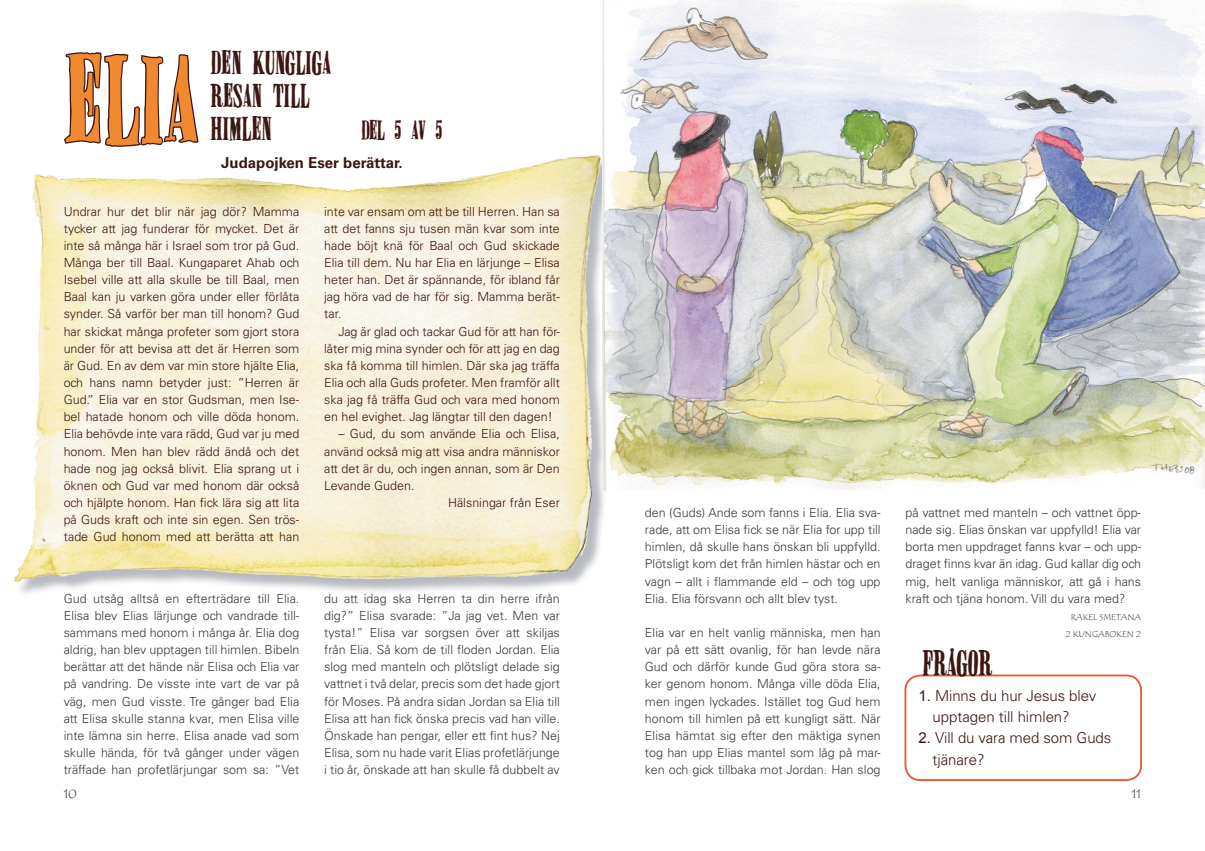
<style>
.page{position:relative;width:1205px;height:851px;background:#fff}
.page>*{position:absolute;margin:0;border:0;box-sizing:border-box;transform-origin:0 0}
.t1{font:102.5px "Miserable";color:#f18931}
.t2{font:30px "Miserable";color:#3c1613}
.t3{font:27.5px/33px "Miserable";color:#3c1613}
.t4{font:22.5px "Miserable";color:#3c1613}
.t5{font:300 15px/21.2px "Univers LT Std";letter-spacing:-.005em;color:#3c1613}
.t6{font:700 15px "Univers LT Std";color:#3c1613}
.t7{font:300 12.5px/17.1px "Univers LT Std";color:#37393b;text-align:justify}
.t8{font:300 12.5px/17.1px "Univers LT Std";color:#3c1613;text-align:justify}
.t9{font:12.5px "Tempus Sans ITC";color:#37393b}
.t10{font:8.75px/17.1px "Tempus Sans ITC";color:#37393b;text-align:center}
.s1{font-family:"Arial";font-weight:400}
</style>
<div class="page">
<img style="left:14px;top:156px;width:592px;height:438px">
<img style="left:33px;top:170px;width:239px;height:12px">
<img style="left:602px;top:0;width:603px;height:490px">
<svg style="left:64px;top:52px;width:135px;height:95px"></svg>
<div style="left:904px;top:674px;width:238px;height:106px;border:2px solid #e95a32;border-radius:15px"></div>
<h1 class="t1" style="left:64px;top:49px;width:135px">ELIA</h1>
<h3 class="t3" style="left:210px;top:46px;width:122px">DEN KUNGLIGA<br>RESAN TILL</h3>
<h3 class="t3" style="left:210px;top:112px;width:63px">HIMLEN</h3>
<h3 class="t4" style="left:361px;top:119px;width:83px">DEL 5 AV 5</h3>
<p class="t6" style="left:221px;top:154px;width:183px">Judapojken Eser berättar.</p>
<p class="t8" style="left:64px;top:203px;width:237px">Undrar hur det blir när jag dör? Mamma tycker att jag funderar för mycket. Det är inte så många här i Israel som tror på Gud.<br>Många ber till Baal. Kungaparet Ahab och Isebel ville att alla skulle be till Baal, men Baal kan ju varken göra under eller förlåta synder. Så varför ber man till honom? Gud har skickat många profeter som gjort stora under för att bevisa att det är Herren som är Gud. En av dem var min store hjälte Elia, och hans namn betyder just: ”Herren är Gud.” Elia var en stor Gudsman, men Ise&shy;bel hatade honom och ville döda honom.<br>Elia behövde inte vara rädd, Gud var ju med honom. Men han blev rädd ändå och det hade nog jag också blivit. Elia sprang ut i öknen och Gud var med honom där också och hjälpte honom. Han fick lära sig att lita på Guds kraft och inte sin egen. Sen trös&shy;tade Gud honom med att berätta att han</p>
<p class="t8" style="left:324px;top:203px;width:237px">inte var ensam om att be till Herren. Han sa att det fanns sju tusen män kvar som inte hade böjt knä för Baal och Gud skickade Elia till dem. Nu har Elia en lärjunge – Elisa heter han. Det är spännande, för ibland får jag höra vad de har för sig. Mamma berät&shy;tar.</p>
<p class="t8" style="left:324px;top:322px;width:237px;text-indent:14px">Jag är glad och tackar Gud för att han för&shy;låter mig mina synder och för att jag en dag ska få komma till himlen. Där ska jag träffa Elia och alla Guds profeter. Men framför allt ska jag få träffa Gud och vara med honom en hel evighet. Jag längtar till den dagen!</p>
<p class="t8" style="left:338px;top:425px;width:223px">– Gud, du som använde Elia och Elisa,</p>
<p class="t8" style="left:324px;top:442px;width:237px">använd också mig att visa andra människor</p>
<p class="t8" style="left:324px;top:459px;width:237px">att det är du, och ingen annan, som är Den</p>
<p class="t8" style="left:324px;top:477px;width:92px">Levande Guden.</p>
<p class="t8" style="left:448px;top:494px;width:113px">Hälsningar från Eser</p>
<p class="t7" style="left:64px;top:589px;width:237px">Gud utsåg alltså en efterträdare till Elia.<br>Elisa blev Elias lärjunge och vandrade till&shy;sammans med honom i många år. Elia dog aldrig, han blev upptagen till himlen. Bibeln berättar att det hände när Elisa och Elia var på vandring. De visste inte vart de var på väg, men Gud visste. Tre gånger bad Elia att Elisa skulle stanna kvar, men Elisa ville inte lämna sin herre. Elisa anade vad som skulle hända, för två gånger under vägen träffade han profetlärjungar som sa: ”Vet</p>
<p class="t7" style="left:324px;top:589px;width:237px">du att idag ska Herren ta din herre ifrån dig?” Elisa svarade: ”Ja jag vet. Men var tysta!” Elisa var sorgsen över att skiljas från Elia. Så kom de till floden Jordan. Elia slog med manteln och plötsligt delade sig vattnet i två delar, precis som det hade gjort för Moses. På andra sidan Jordan sa Elia till Elisa att han fick önska precis vad han ville.<br>Önskade han pengar, eller ett fint hus? Nej Elisa, som nu hade varit Elias profetlärjunge i tio år, önskade att han skulle få dubbelt av</p>
<p class="t7" style="left:645px;top:504px;width:237px">den (Guds) Ande som fanns i Elia. Elia sva&shy;rade, att om Elisa fick se när Elia for upp till himlen, då skulle hans önskan bli uppfylld.<br>Plötsligt kom det från himlen hästar och en vagn – allt i flammande eld – och tog upp Elia. Elia försvann och allt blev tyst.</p>
<p class="t7" style="left:645px;top:624px;width:237px">Elia var en helt vanlig människa, men han var på ett sätt ovanlig, för han levde nära Gud och därför kunde Gud göra stora sa&shy;ker genom honom. Många ville döda Elia, men ingen lyckades. Istället tog Gud hem honom till himlen på ett kungligt sätt. När Elisa hämtat sig efter den mäktiga synen tog han upp Elias mantel som låg på mar&shy;ken och gick tillbaka mot Jordan. Han slog</p>
<p class="t7" style="left:905px;top:504px;width:237px">på vattnet med manteln – och vattnet öpp&shy;nade sig. Elias önskan var uppfylld! Elia var borta men uppdraget fanns kvar – och upp&shy;draget finns kvar än idag. Gud kallar dig och mig, helt vanliga människor, att gå i hans kraft och tjäna honom. Vill du vara med?</p>
<p class="t10" style="left:1065px;top:608px;width:77px">RAKEL SMETANA<br>2 KUNGABOKEN 2</p>
<h2 class="t2" style="left:922px;top:647px;width:71px">FRÅGOR</h2>
<p class="t5" style="left:932px;top:684px;width:165px;text-indent:-14px"><span class="s1">1.</span> Minns du hur Jesus blev upptagen till himlen?</p>
<p class="t5" style="left:932px;top:727px;width:180px;text-indent:-14px"><span class="s1">2.</span> Vill du vara med som Guds tjänare?</p>
<p class="t9" style="left:64px;top:786px;width:15px">10</p>
<p class="t9" style="left:1132px;top:786px;width:11px">11</p>
</div>
